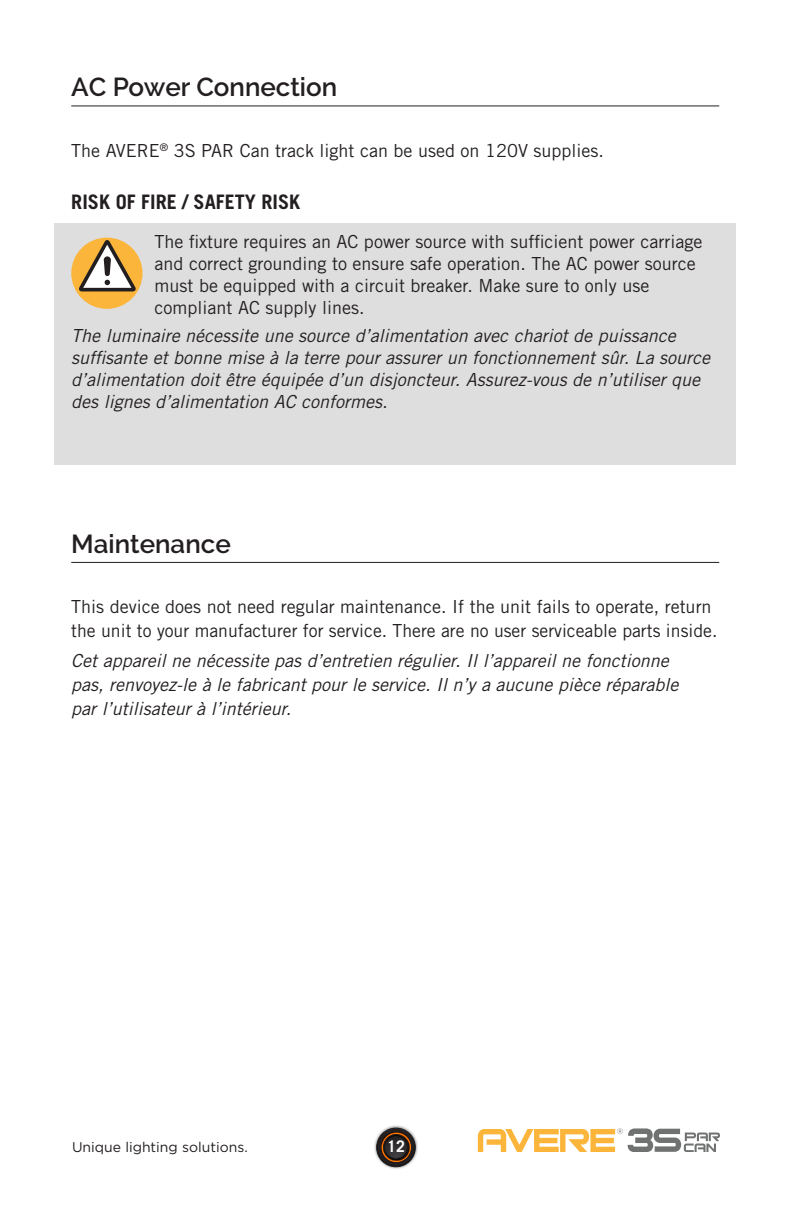
<style>
.page{position:relative;width:792px;height:1224px;background:#fff}
.page>*{position:absolute;margin:0;border:0;box-sizing:border-box;transform-origin:0 0}
.t1{font:600 26px "Raleway";color:#231f20}
.t2{font:700 20px "Trade Gothic LT Std";color:#231f20}
.t3{font:italic 18px/22px "Trade Gothic LT Std";color:#231f20}
.t4{font:18px/22px "Trade Gothic LT Std";color:#231f20}
.t5{font:700 16px "Trade Gothic LT Std";color:#fff}
.t6{font:14px "Gotham";color:#231f20}
</style>
<div class="page">
<div style="left:374px;top:1125px;width:44px;height:45px;background:#231f20;opacity:.75"></div>
<div style="left:377px;top:1128px;width:38px;height:39px;background:#201d1d;border-radius:19px"></div>
<div style="left:377px;top:1128px;width:38px;height:39px;border:1px solid #231f20;border-radius:50%"></div>
<div style="left:378px;top:1129px;width:36px;height:37px;background:#221e1f;border-radius:18px"></div>
<div style="left:378px;top:1129px;width:36px;height:37px;border:1px solid #231f20;border-radius:50%"></div>
<div style="left:379px;top:1131px;width:34px;height:33px;background:#231f20;border-radius:17px"></div>
<div style="left:379px;top:1131px;width:34px;height:33px;border:1px solid #231f20;border-radius:50%"></div>
<svg style="left:380px;top:1131px;width:32px;height:32px"></svg>
<div style="left:55px;top:223px;width:681px;height:242px;background:#dedede"></div>
<hr style="left:71px;top:105px;width:648px;height:1px;background:#231f20">
<hr style="left:71px;top:562px;width:648px;height:1px;background:#231f20">
<div style="left:71px;top:238px;width:72px;height:71px;background:#fcb53b;border-radius:50%"></div>
<svg style="left:79px;top:240px;width:57px;height:51px"></svg>
<svg style="left:478px;top:1128px;width:242px;height:24px"></svg>
<h1 class="t1" style="left:71px;top:72px;width:267px">AC Power Connection</h1>
<p class="t4" style="left:71px;top:139px;width:534px">The AVERE<sup>®</sup> 3S PAR Can track light can be used on 120V supplies.</p>
<p class="t2" style="left:71px;top:189px;width:230px">RISK OF FIRE / SAFETY RISK</p>
<p class="t4" style="left:155px;top:230px;width:549px">The fixture requires an AC power source with sufficient power carriage and correct grounding to ensure safe operation. The AC power source must be equipped with a circuit breaker. Make sure to only use compliant AC supply lines.</p>
<p class="t3" style="left:71px;top:325px;width:640px">The luminaire nécessite une source d’alimentation avec chariot de puissance suffisante et bonne mise à la terre pour assurer un fonctionnement sûr. La source d’alimentation doit être équipée d’un disjoncteur. Assurez-vous de n’utiliser que des lignes d’alimentation AC conformes.</p>
<h1 class="t1" style="left:71px;top:529px;width:161px">Maintenance</h1>
<p class="t4" style="left:71px;top:595px;width:648px;line-height:24px">This device does not need regular maintenance. If the unit fails to operate, return the unit to your manufacturer for service. There are no user serviceable parts inside.</p>
<p class="t3" style="left:71px;top:649px;width:609px;line-height:24px">Cet appareil ne nécessite pas d’entretien régulier. Il l’appareil ne fonctionne pas, renvoyez-le à le fabricant pour le service. Il n’y a aucune pièce réparable par l’utilisateur à l’intérieur.</p>
<p class="t6" style="left:72px;top:1139px;width:177px">Unique lighting solutions.</p>
<p class="t5" style="left:387px;top:1137px;width:19px">12</p>
</div>
